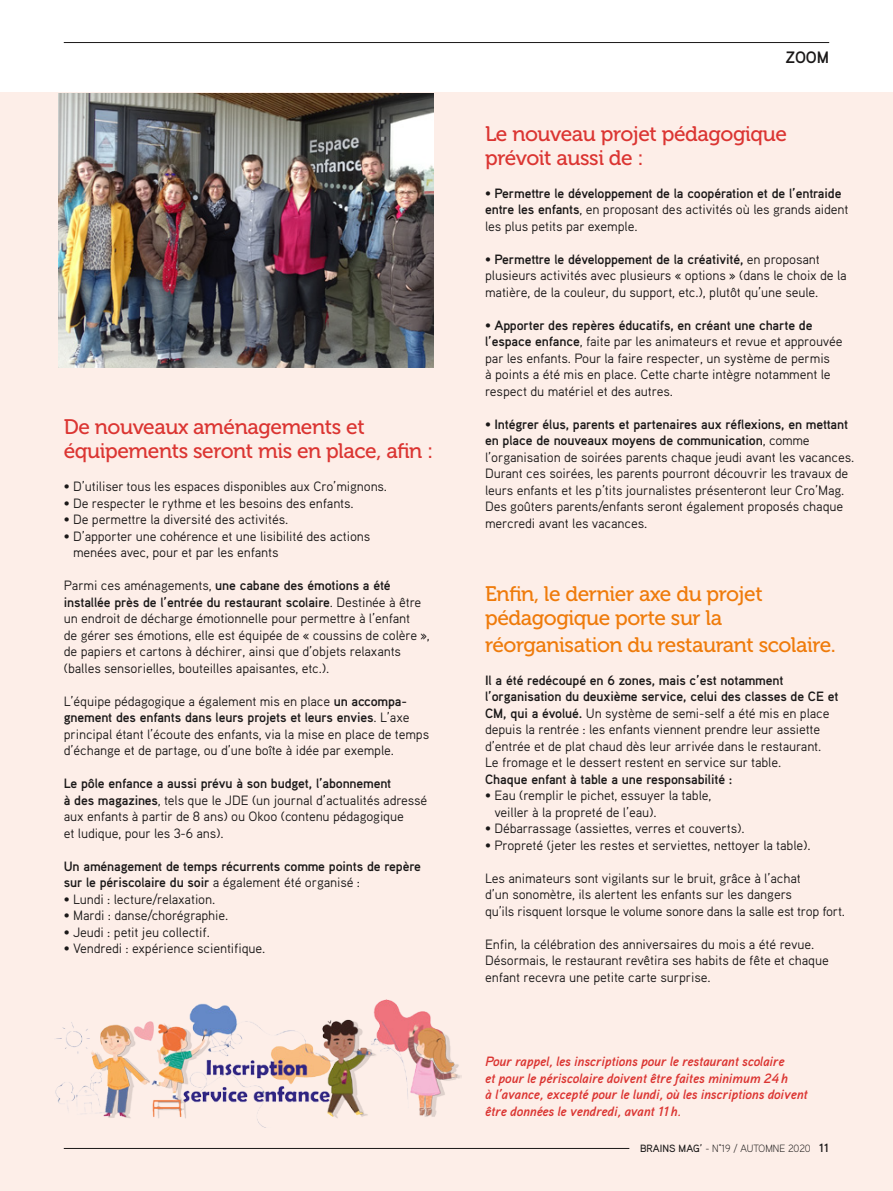
<style>
.page{position:relative;width:893px;height:1191px;background:#fff}
.page>*{position:absolute;margin:0;border:0;box-sizing:border-box;transform-origin:0 0}
.t1{font:21px/24px "Museo 500";letter-spacing:-.02em;color:#db3532}
.t2{font:21px/24px "Museo 500";letter-spacing:-.02em;color:#ef7b0b}
.t3{font:700 16.5px "Aaux Pro";color:#1a1818}
.t4{font:13.5px/16.5px "Aaux Pro";letter-spacing:-.01em;color:#1a1818}
.t5{font:700 13.5px/16.5px "Aaux Pro";letter-spacing:-.01em;color:#1a1818}
.t6{font:italic 700 13.5px/16.5px "Aaux Pro";letter-spacing:-.01em;color:#db3532}
.t7{font:300 10.5px "Aaux Pro";letter-spacing:-.01em;color:#1a1818}
.s1{font-weight:700}
.s2{font-weight:400}
.s3{font-weight:500}
.s4{font-weight:700;font-size:12px}
</style>
<div class="page">
<hr style="left:64px;top:42px;width:765px;height:1px;background:#1a1818">
<div style="left:0;top:92px;width:893px;height:1099px;background:#fdeee8"></div>
<img style="left:59px;top:94px;width:375px;height:273px">
<img style="left:55px;top:1000px;width:406px;height:127px">
<hr style="left:64px;top:1148px;width:565px;height:1px;background:#1a1818">
<h1 class="t1" style="left:64px;top:415px;width:371px">De nouveaux aménagements et équipements seront mis en place, afin :</h1>
<p class="t4" style="left:64px;top:478px;width:325px">• D’utiliser tous les espaces disponibles aux Cro’mignons.</p>
<p class="t4" style="left:64px;top:494px;width:291px">• De respecter le rythme et les besoins des enfants.</p>
<p class="t4" style="left:64px;top:511px;width:226px">• De permettre la diversité des activités.</p>
<p class="t4" style="left:73px;top:527px;width:299px;text-indent:-9px">• D’apporter une cohérence et une lisibilité des actions menées avec, pour et par les enfants</p>
<p class="t4" style="left:64px;top:577px;width:368px">Parmi ces aménagements, <span class="s1">une cabane des émotions a été installée près de l’entrée du restaurant scolaire</span>. Destinée à être un endroit de décharge émotionnelle pour permettre à l’enfant<br>de gérer ses émotions, elle est équipée de « coussins de colère », de papiers et cartons à déchirer, ainsi que d’objets relaxants (balles sensorielles, bouteilles apaisantes, etc.).</p>
<p class="t4" style="left:64px;top:692px;width:367px">L’équipe pédagogique a également mis en place <span class="s1">un accompa&shy;gnement des enfants dans leurs projets et leurs envies</span>. L’axe principal étant l’écoute des enfants, via la mise en place de temps d’échange et de partage, ou d’une boîte à idée par exemple.</p>
<p class="t4" style="left:64px;top:775px;width:365px"><span class="s1">Le pôle enfance a aussi prévu à son budget, l’abonnement<br>à des magazines</span>, tels que le JDE (un journal d’actualités adressé aux enfants à partir de 8 ans) ou Okoo (contenu pédagogique<br>et ludique, pour les 3-6 ans).</p>
<p class="t5" style="left:64px;top:857px;width:359px">Un aménagement de temps récurrents comme points de repère sur le périscolaire du soir <span class="s2">a également été organisé :</span></p>
<p class="t4" style="left:64px;top:890px;width:153px">• Lundi : lecture/relaxation.</p>
<p class="t4" style="left:64px;top:907px;width:166px">• Mardi : danse/chorégraphie.</p>
<p class="t4" style="left:64px;top:923px;width:148px">• Jeudi : petit jeu collectif.</p>
<p class="t4" style="left:64px;top:940px;width:203px">• Vendredi : expérience scientifique.</p>
<p class="t3" style="left:786px;top:47px;width:45px">ZOOM</p>
<h1 class="t1" style="left:485px;top:122px;width:303px">Le nouveau projet pédagogique prévoit aussi de :</h1>
<p class="t5" style="left:485px;top:184px;width:365px"><span class="s2">•</span> Permettre le développement de la coopération et de l’entraide entre les enfants<span class="s2">, en proposant des activités où les grands aident les plus petits par exemple.</span></p>
<p class="t4" style="left:485px;top:250px;width:363px">• <span class="s1">Permettre le développement de la créativité,</span> en proposant plusieurs activités avec plusieurs « options » (dans le choix de la matière, de la couleur, du support, etc.), plutôt qu’une seule.</p>
<p class="t4" style="left:485px;top:316px;width:359px">• <span class="s1">Apporter des repères éducatifs, en créant une charte de l’espace enfance</span>, faite par les animateurs et revue et approuvée par les enfants. Pour la faire respecter, un système de permis<br>à points a été mis en place. Cette charte intègre notamment le respect du matériel et des autres.</p>
<p class="t4" style="left:485px;top:415px;width:371px">• <span class="s1">I ntégrer élus, parents et partenaires aux réflexions, en mettant en place de nouveaux moyens de communication</span>, comme l’organisation de soirées parents chaque jeudi avant les vacances.<br>Durant ces soirées, les parents pourront découvrir les travaux de leurs enfants et les p’tits journalistes présenteront leur Cro’Mag.<br>Des goûters parents/enfants seront également proposés chaque mercredi avant les vacances.</p>
<h1 class="t2" style="left:485px;top:582px;width:279px">Enfin, le dernier axe du projet pédagogique porte sur la</h1>
<h1 class="t2" style="left:485px;top:633px;width:352px">réorganisation du restaurant scolaire.</h1>
<p class="t4" style="left:485px;top:671px;width:355px"><span class="s1">I l a été redécoupé en 6 zones, mais c’est notamment l’organisation du deuxième service, celui des classes de CE et CM, qui a évolué.</span> U n système de semi-self a été mis en place depuis la rentrée : les enfants viennent prendre leur assiette d’entrée et de plat chaud dès leur arrivée dans le restaurant.<br>Le fromage et le dessert restent en service sur table.</p>
<p class="t5" style="left:485px;top:770px;width:249px">Chaque enfant à table a une responsabilité :</p>
<p class="t4" style="left:494px;top:787px;width:219px;text-indent:-9px">• Eau (remplir le pichet, essuyer la table, veiller à la propreté de l’eau).</p>
<p class="t4" style="left:485px;top:820px;width:261px">• Débarrassage (assiettes, verres et couverts).</p>
<p class="t4" style="left:485px;top:836px;width:327px">• Propreté (jeter les restes et serviettes, nettoyer la table).</p>
<p class="t4" style="left:485px;top:869px;width:361px">Les animateurs sont vigilants sur le bruit, grâce à l’achat<br>d’un sonomètre, ils alertent les enfants sur les dangers<br>qu’ils risquent lorsque le volume sonore dans la salle est trop fort.</p>
<p class="t4" style="left:485px;top:935px;width:345px">Enfin, la célébration des anniversaires du mois a été revue.<br>Désormais, le restaurant revêtira ses habits de fête et chaque enfant recevra une petite carte surprise.</p>
<p class="t6" style="left:485px;top:1052px;width:324px">Pour rappel, les inscriptions pour le restaurant scolaire<br>et pour le périscolaire doivent être faites minimum 24h<br>à l’avance, excepté pour le lundi, où les inscriptions doivent être données le vendredi, avant 11h.</p>
<p class="t7" style="left:640px;top:1141px;width:191px"><span class="s3">BRAINS MAG’</span> - N°19 / AUTOMNE 2020 <span class="s4">11</span></p>
</div>
